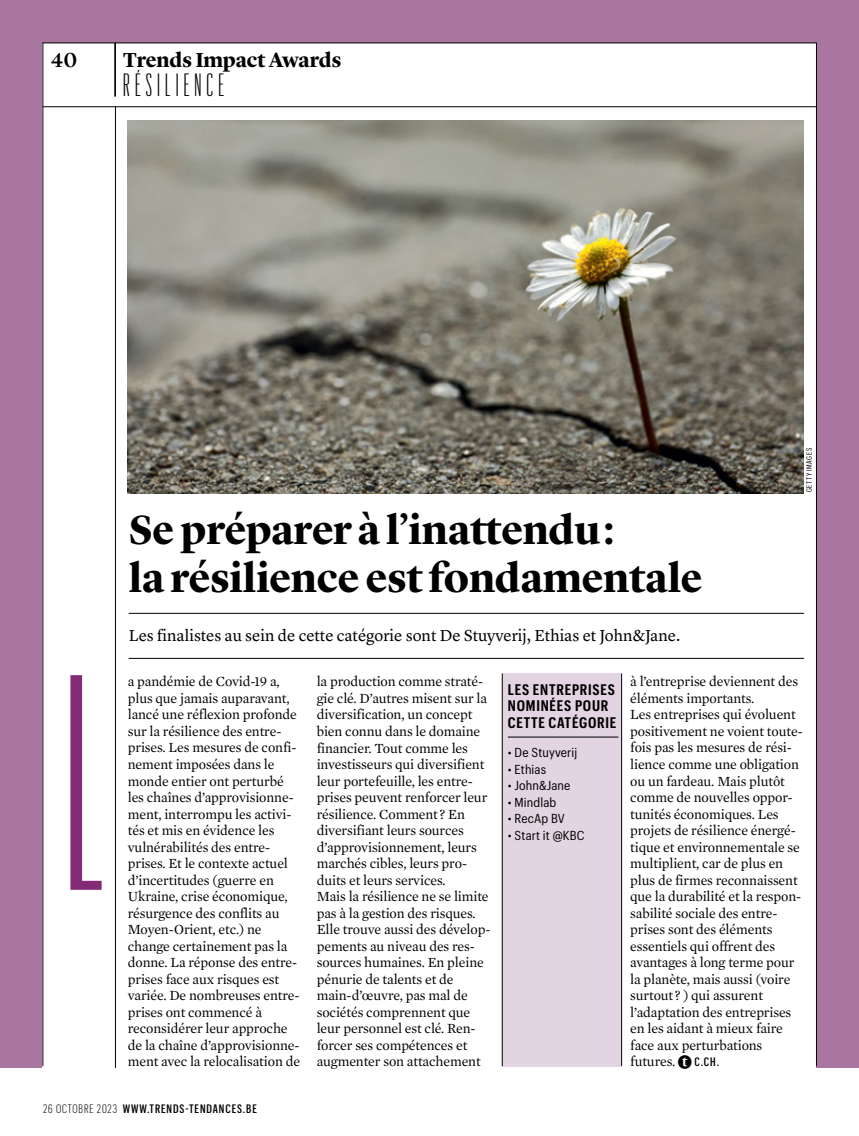
<style>
.page{position:relative;width:859px;height:1136px;background:#fff}
.page>*{position:absolute;margin:0;border:0;box-sizing:border-box;transform-origin:0 0}
.t1{font:300px "Graphik XXXX Cond";color:#842b78}
.t2{font:700 42px/48px "Lyon Display";color:#000}
.t3{font:300 31.5px "Graphik XXX Cond";letter-spacing:.16em;color:#000}
.t4{font:700 21px "Lyon Display";letter-spacing:-.01em;color:#000}
.t5{font:500 21px "Lyon Display";color:#000}
.t6{font:16.5px "Lyon Text";color:#000}
.t7{font:600 15px/16.5px "Graphik Cond";letter-spacing:.05em;color:#000}
.t8{font:14.25px/16.5px "Mercury Text G1";letter-spacing:-.01em;color:#000}
.t9{font:12.75px "Graphik Compact";letter-spacing:.01em;color:#000}
.t10{font:500 12px "Graphik X Cond";letter-spacing:.075em;color:#000}
.t11{font:7.5px "Graphik Cond";letter-spacing:.08em;color:#000}
.s1{font-family:"Final Trends";font-size:13.5px}
.s2{font-family:"Graphik X Cond";font-weight:500;font-size:12px}
.s3{font-weight:300}
</style>
<div class="page">
<div style="left:0;top:0;width:859px;height:1067px;background:#a876a1"></div>
<div style="left:43px;top:43px;width:773px;height:1092px;background:#fff"></div>
<div style="left:503px;top:673px;width:118px;height:393px;background:#e2d4e0"></div>
<hr style="left:43px;top:43px;width:774px;height:1px;background:#000">
<hr style="left:43px;top:43px;width:1px;height:1023px;background:#000">
<hr style="left:129px;top:613px;width:675px;height:1px;background:#000">
<hr style="left:129px;top:658px;width:675px;height:1px;background:#000">
<img style="left:128px;top:120px;width:675px;height:374px">
<hr style="left:816px;top:43px;width:1px;height:1023px;background:#000">
<hr style="left:43px;top:106px;width:773px;height:1px;background:#000">
<hr style="left:621px;top:673px;width:1px;height:393px;background:#000">
<hr style="left:115px;top:106px;width:1px;height:961px;background:#000">
<hr style="left:502px;top:673px;width:1px;height:393px;background:#000">
<hr style="left:115px;top:43px;width:1px;height:53px;background:#000">
<hr style="left:508px;top:736px;width:110px;height:1px;background:#000">
<hr style="left:114px;top:43px;width:1px;height:53px;background:#000">
<h3 class="t5" style="left:51px;top:44px;width:28px">40</h3>
<h3 class="t4" style="left:123px;top:44px;width:220px">Trends Impact Awards</h3>
<h3 class="t3" style="left:123px;top:67px;width:102px">RÉSILIENCE</h3>
<h2 class="t2" style="left:129px;top:502px;width:575px">Se préparer à l’inattendu :<br>la résilience est fondamentale</h2>
<p class="t6" style="left:129px;top:622px;width:553px">Les finalistes au sein de cette catégorie sont De Stuyverij, Ethias et John&amp;Jane.</p>
<p class="t11" style="left:804px;top:492px;width:46px;rotate:-90deg">GETTY IMAGES</p>
<h1 class="t1" style="left:65px;top:624px;width:42px">L</h1>
<p class="t7" style="left:508px;top:680px;width:110px">LES ENTREPRISES<br>NOMINÉES POUR<br>CETTE CATÉGORIE</p>
<p class="t8" style="left:128px;top:672px;width:174px">a pandémie de Covid-19 a, plus que jamais auparavant, lancé une réflexion profonde sur la résilience des entre&shy;prises. Les mesures de confi&shy;nement imposées dans le monde entier ont perturbé les chaînes d’approvisionne&shy;ment, interrompu les activi&shy;tés et mis en évidence les vulnérabilités des entre&shy;prises. Et le contexte actuel d’incertitudes (guerre en<br>Ukraine, crise économique, résurgence des conflits au<br>Moyen-Orient, etc.) ne change certainement pas la donne. La réponse des entre&shy;prises face aux risques est variée. De nombreuses entre&shy;prises ont commencé à reconsidérer leur approche de la chaîne d’approvisionne&shy;ment avec la relocalisation de</p>
<p class="t8" style="left:317px;top:672px;width:175px">la production comme straté&shy;gie clé. D’autres misent sur la diversification, un concept bien connu dans le domaine financier. Tout comme les investisseurs qui diversifient leur portefeuille, les entre&shy;prises peuvent renforcer leur résilience. Comment ? En diversifiant leurs sources d’approvisionnement, leurs marchés cibles, leurs pro&shy;duits et leurs services.<br>Mais la résilience ne se limite pas à la gestion des risques.<br>Elle trouve aussi des dévelop&shy;pements au niveau des res&shy;sources humaines. En pleine pénurie de talents et de main-d’œuvre, pas mal de sociétés comprennent que leur personnel est clé. Ren&shy;forcer ses compétences et augmenter son attachement</p>
<p class="t8" style="left:630px;top:672px;width:174px">à l’entreprise deviennent des éléments importants.<br>Les entreprises qui évoluent positivement ne voient toute&shy;fois pas les mesures de rési&shy;lience comme une obligation ou un fardeau. Mais plutôt comme de nouvelles oppor&shy;tunités économiques. Les projets de résilience énergé&shy;tique et environnementale se multiplient, car de plus en plus de firmes reconnaissent que la durabilité et la respon&shy;sabilité sociale des entre&shy;prises sont des éléments essentiels qui offrent des avantages à long terme pour la planète, mais aussi (voire surtout ? ) qui assurent l’adaptation des entreprises en les aidant à mieux faire face aux perturbations futures. <span class="s1">z</span> <span class="s2">C.CH.</span></p>
<p class="t9" style="left:508px;top:743px;width:71px">• De Stuyverij</p>
<p class="t9" style="left:508px;top:760px;width:40px">• Ethias</p>
<p class="t9" style="left:508px;top:776px;width:64px">• John&amp;Jane</p>
<p class="t9" style="left:508px;top:793px;width:50px">• Mindlab</p>
<p class="t9" style="left:508px;top:809px;width:59px">• RecAp BV</p>
<p class="t9" style="left:508px;top:826px;width:78px">• Start it @KBC</p>
<p class="t10" style="left:43px;top:1099px;width:215px"><span class="s3">26 OCTOBRE 2023</span> WWW.TRENDS-TENDANCES.BE</p>
</div>
